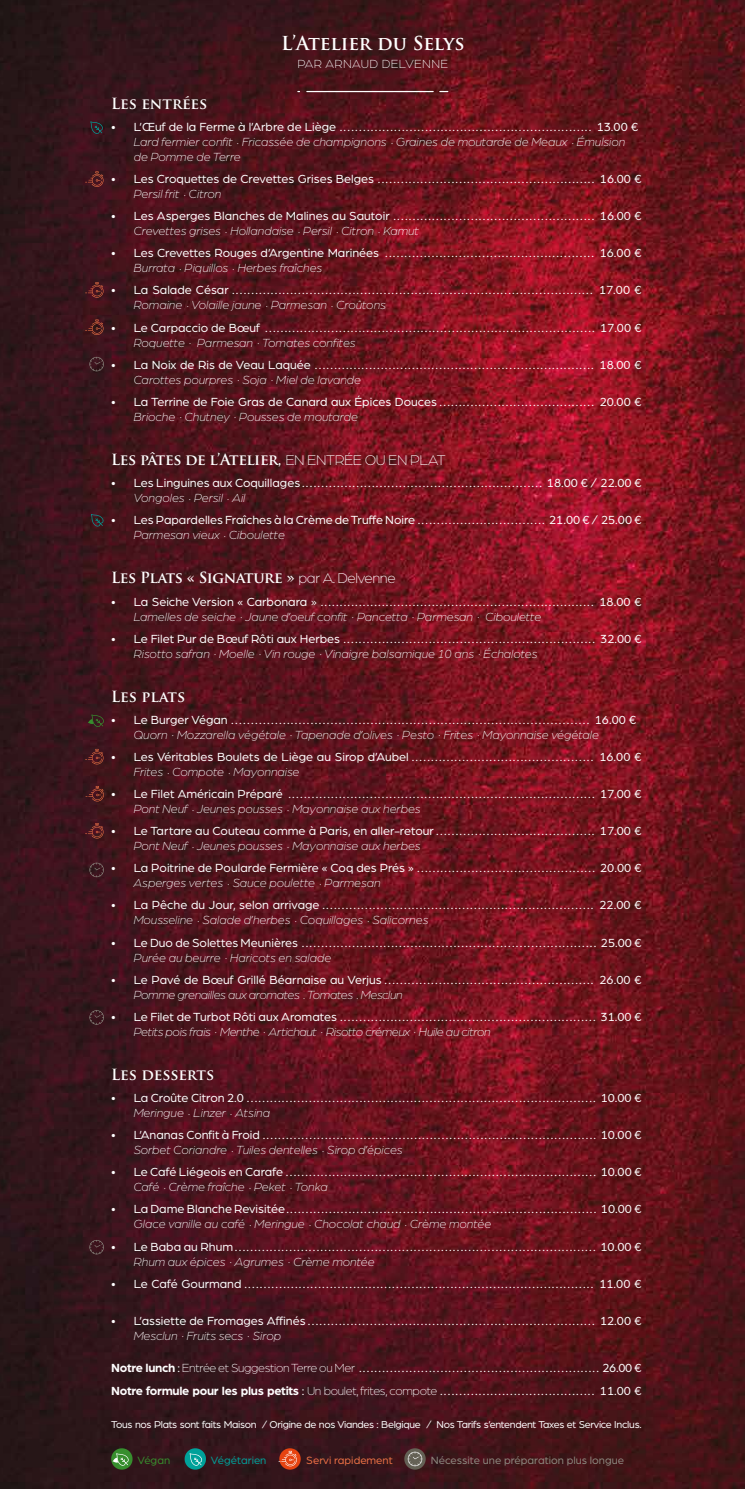
<style>
.page{position:relative;width:745px;height:1489px;background:#fff}
.page>*{position:absolute;margin:0;border:0;box-sizing:border-box;transform-origin:0 0}
.t1{font:700 18.75px "Trajan Pro";letter-spacing:-.02em;color:#fff}
.t2{font:700 15px "Trajan Pro";letter-spacing:-.025em;color:#fff}
.t3{font:700 15px "Trajan Pro";color:#fff}
.t4{font:12.5px/22.5px "Arboria";color:#fff}
.t5{font:italic 300 12.5px/15px "Arboria";color:#fff}
.t6{font:italic 300 12.5px "Arboria";letter-spacing:-.025em;color:#fff}
.t7{font:300 12.5px "Arboria";letter-spacing:.03em;color:#fff}
.t8{font:11.25px "Arboria";color:#8e8a81}
.t9{font:11.25px "Arboria";color:#ee7246}
.t10{font:11.25px "Arboria";color:#00a19a}
.t11{font:11.25px "Arboria";color:#378e2e}
.t12{font:10.62px "Arboria";letter-spacing:-.03em;color:#fff}
.s1{font-family:"Arboria";font-weight:300}
.s2{font-weight:700}
.s3{font-weight:300}
</style>
<div class="page">
<img style="left:0;top:0;width:744px;height:1488px">
<svg style="left:404px;top:1447px;width:21px;height:22px"></svg>
<svg style="left:407px;top:1451px;width:15px;height:14px"></svg>
<svg style="left:279px;top:1447px;width:21px;height:22px"></svg>
<svg style="left:278px;top:1450px;width:18px;height:16px"></svg>
<svg style="left:85px;top:282px;width:18px;height:16px"></svg>
<svg style="left:90px;top:121px;width:13px;height:14px"></svg>
<svg style="left:85px;top:319px;width:18px;height:16px"></svg>
<svg style="left:91px;top:514px;width:13px;height:13px"></svg>
<svg style="left:85px;top:749px;width:18px;height:15px"></svg>
<svg style="left:85px;top:823px;width:18px;height:15px"></svg>
<svg style="left:89px;top:862px;width:15px;height:15px"></svg>
<svg style="left:89px;top:1239px;width:15px;height:15px"></svg>
<svg style="left:85px;top:171px;width:18px;height:16px"></svg>
<svg style="left:89px;top:357px;width:15px;height:14px"></svg>
<svg style="left:85px;top:786px;width:19px;height:15px"></svg>
<svg style="left:89px;top:1010px;width:15px;height:14px"></svg>
<svg style="left:183px;top:1446px;width:24px;height:24px"></svg>
<svg style="left:110px;top:1446px;width:23px;height:24px"></svg>
<svg style="left:88px;top:714px;width:16px;height:13px"></svg>
<hr style="left:306px;top:91px;width:127px;height:1px;background:#fff">
<h1 class="t1" style="left:281px;top:31px;width:185px">L’Atelier du Selys</h1>
<p class="t7" style="left:297px;top:56px;width:152px">PAR ARNAUD DELVENNE</p>
<p class="t3" style="left:111px;top:94px;width:98px">Les entrées</p>
<p class="t4" style="left:111px;top:115px;width:528px">• L’Œuf de la Ferme à l’Arbre de Liège ................................................................. 13.00 €</p>
<p class="t5" style="left:134px;top:134px;width:493px">Lard fermier confit . Fricassée de champignons . Graines de moutarde de Meaux . Émulsion de Pomme de Terre</p>
<p class="t4" style="left:111px;top:167px;width:531px">• Les Croquettes de Crevettes Grises Belges ........................................................ 16.00 €</p>
<p class="t5" style="left:134px;top:186px;width:89px">Persil frit . Citron</p>
<p class="t4" style="left:111px;top:204px;width:531px">• Les Asperges Blanches de Malines au Sautoir .................................................... 16.00 €</p>
<p class="t5" style="left:134px;top:223px;width:286px">Crevettes grises . Hollandaise . Persil . Citron . Kamut</p>
<p class="t4" style="left:111px;top:241px;width:531px">• Les Crevettes Rouges d’Argentine Marinées ...................................................... 16.00 €</p>
<p class="t5" style="left:134px;top:260px;width:190px">Burrata . Piquillos . Herbes fraîches</p>
<p class="t4" style="left:111px;top:278px;width:531px">• La Salade César ............................................................................................. 17.00 €</p>
<p class="t5" style="left:134px;top:297px;width:253px">Romaine . Volaille jaune . Parmesan . Croûtons</p>
<p class="t4" style="left:111px;top:315px;width:531px">• Le Carpaccio de Bœuf ..................................................................................... 17.00 €</p>
<p class="t5" style="left:134px;top:334px;width:223px">Roquette . Parmesan . Tomates confites</p>
<p class="t4" style="left:111px;top:353px;width:531px">• La Noix de Ris de Veau Laquée ........................................................................ 18.00 €</p>
<p class="t5" style="left:134px;top:371px;width:229px">Carottes pourpres . Soja . Miel de lavande</p>
<p class="t4" style="left:111px;top:390px;width:531px">• La Terrine de Foie Gras de Canard aux Épices Douces ........................................ 20.00 €</p>
<p class="t5" style="left:134px;top:409px;width:226px">Brioche . Chutney . Pousses de moutarde</p>
<p class="t2" style="left:111px;top:450px;width:336px">Les pâtes de l’Atelier, <span class="s1">EN ENTRÉE OU EN PLAT</span></p>
<p class="t4" style="left:111px;top:471px;width:531px">• Les Linguines aux Coquillages .............................................................. 18.00 € / 22.00 €</p>
<p class="t5" style="left:134px;top:490px;width:113px">Vongoles . Persil . Ail</p>
<p class="t4" style="left:111px;top:508px;width:531px">• Les Papardelles Fraîches à la Crème de Truffe Noire ................................. 21.00 € / 25.00 €</p>
<p class="t5" style="left:134px;top:527px;width:153px">Parmesan vieux . Ciboulette</p>
<p class="t2" style="left:111px;top:568px;width:286px">Les Plats « Signature » <span class="s1">par A. Delvenne</span></p>
<p class="t4" style="left:111px;top:589px;width:531px">• La Seiche Version « Carbonara » ....................................................................... 18.00 €</p>
<p class="t5" style="left:134px;top:608px;width:409px">Lamelles de seiche . Jaune d’oeuf confit . Pancetta . Parmesan . Ciboulette</p>
<p class="t4" style="left:111px;top:626px;width:531px">• Le Filet Pur de Bœuf Rôti aux Herbes ................................................................. 32.00 €</p>
<p class="t5" style="left:134px;top:645px;width:405px">Risotto safran . Moelle . Vin rouge . Vinaigre balsamique 10 ans . Échalotes</p>
<p class="t3" style="left:111px;top:687px;width:75px">Les plats</p>
<p class="t4" style="left:111px;top:708px;width:526px">• Le Burger Végan ........................................................................................... 16.00 €</p>
<p class="t5" style="left:134px;top:727px;width:466px">Quorn . Mozzarella végétale . Tapenade d’olives . Pesto . Frites . Mayonnaise végétale</p>
<p class="t4" style="left:111px;top:745px;width:531px">• Les Véritables Boulets de Liège au Sirop d’Aubel ............................................... 16.00 €</p>
<p class="t5" style="left:134px;top:764px;width:167px">Frites . Compote . Mayonnaise</p>
<p class="t4" style="left:111px;top:782px;width:531px">• Le Filet Américain Préparé ............................................................................... 17.00 €</p>
<p class="t5" style="left:134px;top:801px;width:288px">Pont Neuf . Jeunes pousses . Mayonnaise aux herbes</p>
<p class="t4" style="left:111px;top:819px;width:531px">• Le Tartare au Couteau comme à Paris, en aller-retour ......................................... 17.00 €</p>
<p class="t5" style="left:134px;top:838px;width:288px">Pont Neuf . Jeunes pousses . Mayonnaise aux herbes</p>
<p class="t4" style="left:111px;top:856px;width:531px">• La Poitrine de Poularde Fermière « Coq des Prés » .............................................. 20.00 €</p>
<p class="t5" style="left:134px;top:875px;width:248px">Asperges vertes . Sauce poulette . Parmesan</p>
<p class="t4" style="left:111px;top:893px;width:531px">• La Pêche du Jour, selon arrivage ...................................................................... 22.00 €</p>
<p class="t5" style="left:134px;top:912px;width:296px">Mousseline . Salade d’herbes . Coquillages . Salicornes</p>
<p class="t4" style="left:111px;top:930px;width:531px">• Le Duo de Solettes Meunières ............................................................................ 25.00 €</p>
<p class="t5" style="left:134px;top:949px;width:199px">Purée au beurre . Haricots en salade</p>
<p class="t4" style="left:111px;top:967px;width:531px">• Le Pavé de Bœuf Grillé Béarnaise au Verjus ...................................................... 26.00 €</p>
<p class="t6" style="left:134px;top:986px;width:270px">Pomme grenailles aux aromates . Tomates . Mesclun</p>
<p class="t4" style="left:111px;top:1004px;width:531px">• Le Filet de Turbot Rôti aux Aromates .................................................................. 31.00 €</p>
<p class="t6" style="left:134px;top:1023px;width:358px">Petits pois frais . Menthe . Artichaut . Risotto crémeux . Huile au citron</p>
<p class="t3" style="left:111px;top:1065px;width:104px">Les desserts</p>
<p class="t4" style="left:111px;top:1086px;width:531px">• La Croûte Citron 2.0 .......................................................................................... 10.00 €</p>
<p class="t5" style="left:134px;top:1104px;width:138px">Meringue . Linzer . Atsina</p>
<p class="t4" style="left:111px;top:1123px;width:531px">• L’Ananas Confit à Froid ...................................................................................... 10.00 €</p>
<p class="t5" style="left:134px;top:1142px;width:270px">Sorbet Coriandre . Tuiles dentelles . Sirop d’épices</p>
<p class="t4" style="left:111px;top:1160px;width:531px">• Le Café Liégeois en Carafe ................................................................................ 10.00 €</p>
<p class="t5" style="left:134px;top:1179px;width:195px">Café . Crème fraîche . Peket . Tonka</p>
<p class="t4" style="left:111px;top:1197px;width:531px">• La Dame Blanche Revisitée ................................................................................ 10.00 €</p>
<p class="t5" style="left:134px;top:1216px;width:359px">Glace vanille au café . Meringue . Chocolat chaud . Crème montée</p>
<p class="t4" style="left:111px;top:1234px;width:531px">• Le Baba au Rhum ............................................................................................. 10.00 €</p>
<p class="t5" style="left:134px;top:1253px;width:242px">Rhum aux épices . Agrumes . Crème montée</p>
<p class="t4" style="left:111px;top:1271px;width:531px">• Le Café Gourmand .......................................................................................... 11.00 €</p>
<p class="t4" style="left:111px;top:1308px;width:531px">• L’assiette de Fromages Affinés .......................................................................... 12.00 €</p>
<p class="t5" style="left:134px;top:1327px;width:149px">Mesclun . Fruits secs . Sirop</p>
<p class="t4" style="left:111px;top:1356px;width:531px"><span class="s2">Notre lunch</span> : <span class="s3">Entrée et Suggestion Terre ou Mer</span> .............................................................. 26.00 €<br><span class="s2">Notre formule pour les plus petits</span> : <span class="s3">Un boulet, frites, compote</span> ........................................ 11.00 €</p>
<p class="t12" style="left:111px;top:1416px;width:531px">Tous nos Plats sont faits Maison / Origine de nos Viandes : Belgique / Nos Tarifs s’entendent Taxes et Service Inclus.</p>
<p class="t11" style="left:137px;top:1452px;width:34px">Végan</p>
<p class="t10" style="left:211px;top:1452px;width:57px">Végétarien</p>
<p class="t9" style="left:306px;top:1452px;width:88px">Servi rapidement</p>
<p class="t8" style="left:430px;top:1452px;width:194px">Nécessite une préparation plus longue</p>
</div>
